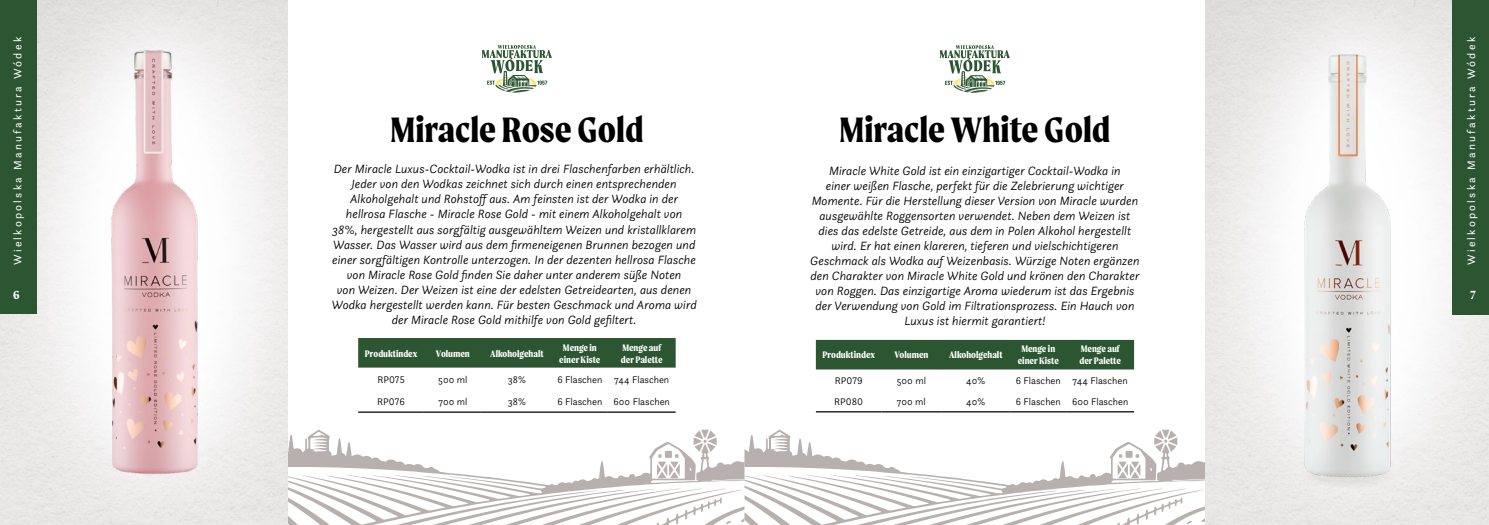
<style>
.page{position:relative;width:1489px;height:525px;background:#fff}
.page>*{position:absolute;margin:0;border:0;box-sizing:border-box;transform-origin:0 0}
.t1{font:700 37.5px "Moret";color:#000}
.t2{font:italic 300 12.5px/15px "Questa Sans";color:#000;text-align:center}
.t3{font:700 12.5px "Moret";color:#fff}
.t4{font:11.25px "Questa Sans";letter-spacing:.2em;color:#fff}
.t5{font:700 10px/12px "Moret";color:#fff;text-align:center}
.t6{font:300 10px "Questa Sans";color:#000}
</style>
<div class="page">
<svg style="left:744px;top:429px;width:438px;height:95px"></svg>
<svg style="left:1154px;top:429px;width:23px;height:23px"></svg>
<svg style="left:827px;top:488px;width:378px;height:36px"></svg>
<svg style="left:1117px;top:450px;width:23px;height:28px"></svg>
<svg style="left:292px;top:430px;width:452px;height:94px"></svg>
<svg style="left:288px;top:512px;width:18px;height:12px"></svg>
<svg style="left:693px;top:429px;width:24px;height:23px"></svg>
<svg style="left:366px;top:488px;width:400px;height:36px"></svg>
<svg style="left:657px;top:450px;width:22px;height:28px"></svg>
<div style="left:0;top:0;width:37px;height:313px;background:#2c5531"></div>
<div style="left:1451px;top:0;width:37px;height:315px;background:#2c5531"></div>
<svg style="left:482px;top:45px;width:70px;height:48px"></svg>
<svg style="left:939px;top:45px;width:70px;height:48px"></svg>
<img style="left:0;top:9px;width:320px;height:495px">
<div style="left:358px;top:338px;width:317px;height:29px;background:#2c5531"></div>
<hr style="left:358px;top:411px;width:66px;height:1px;background:#000">
<hr style="left:424px;top:411px;width:58px;height:1px;background:#000">
<hr style="left:482px;top:411px;width:70px;height:1px;background:#000">
<hr style="left:552px;top:411px;width:55px;height:1px;background:#000">
<hr style="left:607px;top:411px;width:68px;height:1px;background:#000">
<img style="left:1182px;top:11px;width:306px;height:496px">
<div style="left:815px;top:340px;width:318px;height:29px;background:#2c5531"></div>
<hr style="left:815px;top:411px;width:66px;height:1px;background:#000">
<hr style="left:881px;top:411px;width:60px;height:1px;background:#000">
<hr style="left:941px;top:411px;width:69px;height:1px;background:#000">
<hr style="left:1010px;top:411px;width:56px;height:1px;background:#000">
<hr style="left:1066px;top:411px;width:67px;height:1px;background:#000">
<p class="t4" style="left:11px;top:265px;width:229px;rotate:-90deg">Wielkopolska Manufaktura Wódek</p>
<p class="t4" style="left:1463px;top:265px;width:229px;rotate:-90deg">Wielkopolska Manufaktura Wódek</p>
<h1 class="t1" style="left:390px;top:108px;width:255px">Miracle Rose Gold</h1>
<h1 class="t1" style="left:839px;top:108px;width:273px">Miracle White Gold</h1>
<p class="t2" style="left:331px;top:161px;width:367px">Der Miracle Luxus-Cocktail-Wodka ist in drei Flaschenfarben erhältlich.<br>Jeder von den Wodkas zeichnet sich durch einen entsprechenden Alkoholgehalt und Rohstoff aus. Am feinsten ist der Wodka in der hellrosa Flasche - Miracle Rose Gold - mit einem Alkoholgehalt von<br>38%, hergestellt aus sorgfältig ausgewähltem Weizen und kristallklarem Wasser. Das Wasser wird aus dem firmeneigenen Brunnen bezogen und einer sorgfältigen Kontrolle unterzogen. In der dezenten hellrosa Flasche von Miracle Rose Gold finden Sie daher unter anderem süße Noten<br>von Weizen. Der Weizen ist eine der edelsten Getreidearten, aus denen Wodka hergestellt werden kann. Für besten Geschmack und Aroma wird der Miracle Rose Gold mithilfe von Gold gefiltert.</p>
<p class="t2" style="left:810px;top:163px;width:331px">Miracle White Gold ist ein einzigartiger Cocktail-Wodka in<br>einer weißen Flasche, perfekt für die Zelebrierung wichtiger Momente. Für die Herstellung dieser Version von Miracle wurden ausgewählte Roggensorten verwendet. Neben dem Weizen ist dies das edelste Getreide, aus dem in Polen Alkohol hergestellt wird. Er hat einen klareren, tieferen und vielschichtigeren Geschmack als Wodka auf Weizenbasis. Würzige Noten ergänzen den Charakter von Miracle White Gold und krönen den Charakter von Roggen. Das einzigartige Aroma wiederum ist das Ergebnis der Verwendung von Gold im Filtrationsprozess. Ein Hauch von Luxus ist hiermit garantiert!</p>
<p class="t3" style="left:13px;top:288px;width:8px">6</p>
<p class="t3" style="left:1470px;top:288px;width:7px">7</p>
<p class="t5" style="left:365px;top:347px;width:54px">Produktindex</p>
<p class="t5" style="left:436px;top:347px;width:35px">Volumen</p>
<p class="t5" style="left:490px;top:347px;width:55px">Alkoholgehalt</p>
<p class="t5" style="left:559px;top:341px;width:43px">Menge in einer Kiste</p>
<p class="t5" style="left:621px;top:341px;width:43px;text-align:left">Menge auf der Palette</p>
<p class="t6" style="left:377px;top:373px;width:29px">RP075</p>
<p class="t6" style="left:438px;top:373px;width:31px">500 ml</p>
<p class="t6" style="left:508px;top:373px;width:20px">38%</p>
<p class="t6" style="left:557px;top:373px;width:113px">6 Flaschen 744 Flaschen</p>
<p class="t6" style="left:377px;top:395px;width:29px">RP076</p>
<p class="t6" style="left:438px;top:395px;width:30px">700 ml</p>
<p class="t6" style="left:508px;top:395px;width:20px">38%</p>
<p class="t6" style="left:557px;top:395px;width:114px">6 Flaschen 600 Flaschen</p>
<p class="t5" style="left:822px;top:349px;width:54px">Produktindex</p>
<p class="t5" style="left:894px;top:349px;width:35px">Volumen</p>
<p class="t5" style="left:949px;top:349px;width:55px">Alkoholgehalt</p>
<p class="t5" style="left:1017px;top:343px;width:43px">Menge in einer Kiste</p>
<p class="t5" style="left:1079px;top:343px;width:43px;text-align:left">Menge auf der Palette</p>
<p class="t6" style="left:834px;top:374px;width:29px">RP079</p>
<p class="t6" style="left:896px;top:374px;width:31px">500 ml</p>
<p class="t6" style="left:966px;top:374px;width:21px">40%</p>
<p class="t6" style="left:1015px;top:374px;width:113px">6 Flaschen 744 Flaschen</p>
<p class="t6" style="left:834px;top:395px;width:30px">RP080</p>
<p class="t6" style="left:896px;top:395px;width:30px">700 ml</p>
<p class="t6" style="left:966px;top:395px;width:21px">40%</p>
<p class="t6" style="left:1015px;top:395px;width:114px">6 Flaschen 600 Flaschen</p>
</div>
